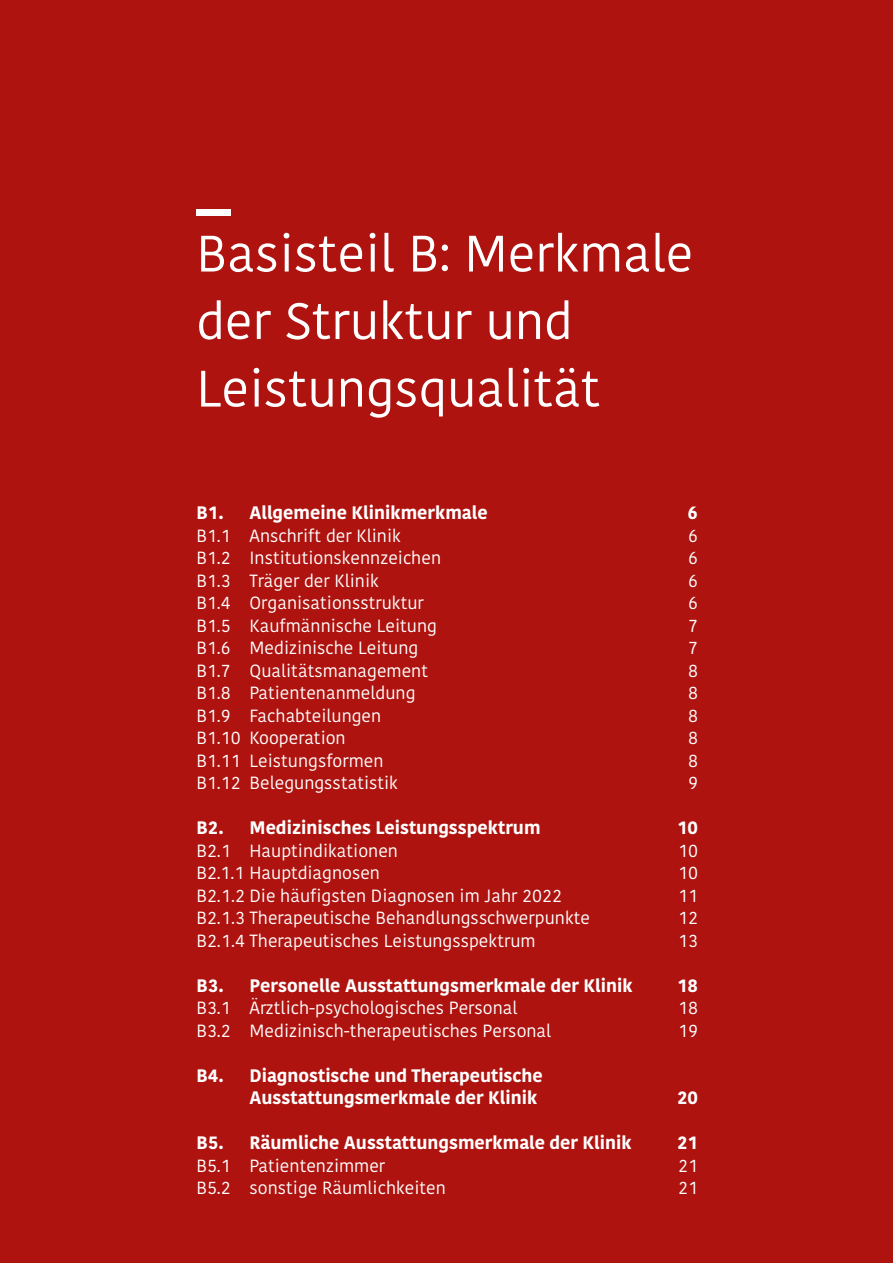
<style>
.page{position:relative;width:893px;height:1263px;background:#ae130f}
.page>*{position:absolute;margin:0;border:0;box-sizing:border-box;transform-origin:0 0}
._03_Texte_Headline_Kohinoor_Regular_34pt{font:51px/67.5px "Kohinoor KBS";color:#fff}
._02_Inhaltsverzeichnis_Inhalt_B_Kapitel_K{font:700 18px/22.5px "Kohinoor KBS";color:#fff}
.t1{font:17.7px "Kohinoor KBS";color:#fff}
</style>
<div class="page">
<div style="left:196px;top:209px;width:34px;height:6px;background:#fff"></div>
<h1 class="_03_Texte_Headline_Kohinoor_Regular_34pt" style="left:196px;top:221px;width:498px">Basisteil B: Merkmale</h1>
<h1 class="_03_Texte_Headline_Kohinoor_Regular_34pt" style="left:196px;top:289px;width:405px">der Struktur und<br>Leistungsqualität</h1>
<p class="_02_Inhaltsverzeichnis_Inhalt_B_Kapitel_K" style="left:196px;top:502px;width:293px">B1. Allgemeine Klinikmerkmale</p>
<p class="_02_Inhaltsverzeichnis_Inhalt_B_Kapitel_K" style="left:688px;top:502px;width:12px">6</p>
<p class="t1" style="left:196px;top:524px;width:206px">B1.1 Anschrift der Klinik</p>
<p class="t1" style="left:688px;top:524px;width:11px">6</p>
<p class="t1" style="left:196px;top:547px;width:246px">B1.2 Institutionskennzeichen</p>
<p class="t1" style="left:688px;top:547px;width:11px">6</p>
<p class="t1" style="left:196px;top:569px;width:184px">B1.3 Träger der Klinik</p>
<p class="t1" style="left:688px;top:569px;width:11px">6</p>
<p class="t1" style="left:196px;top:592px;width:229px">B1.4 Organisationsstruktur</p>
<p class="t1" style="left:688px;top:592px;width:11px">6</p>
<p class="t1" style="left:196px;top:614px;width:242px">B1.5 Kaufmännische Leitung</p>
<p class="t1" style="left:688px;top:614px;width:11px">7</p>
<p class="t1" style="left:196px;top:637px;width:223px">B1.6 Medizinische Leitung</p>
<p class="t1" style="left:688px;top:637px;width:11px">7</p>
<p class="t1" style="left:196px;top:659px;width:233px">B1.7 Qualitätsmanagement</p>
<p class="t1" style="left:688px;top:659px;width:11px">8</p>
<p class="t1" style="left:196px;top:682px;width:221px">B1.8 Patientenanmeldung</p>
<p class="t1" style="left:688px;top:682px;width:11px">8</p>
<p class="t1" style="left:196px;top:704px;width:186px">B1.9 Fachabteilungen</p>
<p class="t1" style="left:688px;top:704px;width:11px">8</p>
<p class="t1" style="left:196px;top:727px;width:151px">B1.10 Kooperation</p>
<p class="t1" style="left:688px;top:727px;width:11px">8</p>
<p class="t1" style="left:196px;top:749px;width:189px">B1.11 Leistungsformen</p>
<p class="t1" style="left:688px;top:749px;width:11px">8</p>
<p class="t1" style="left:196px;top:772px;width:203px">B1.12 Belegungsstatistik</p>
<p class="t1" style="left:688px;top:772px;width:11px">9</p>
<p class="_02_Inhaltsverzeichnis_Inhalt_B_Kapitel_K" style="left:196px;top:817px;width:346px">B2. Medizinisches Leistungsspektrum</p>
<p class="_02_Inhaltsverzeichnis_Inhalt_B_Kapitel_K" style="left:677px;top:817px;width:23px">10</p>
<p class="t1" style="left:196px;top:839px;width:203px">B2.1 Hauptindikationen</p>
<p class="t1" style="left:678px;top:839px;width:21px">10</p>
<p class="t1" style="left:196px;top:862px;width:185px">B2.1.1 Hauptdiagnosen</p>
<p class="t1" style="left:678px;top:862px;width:21px">10</p>
<p class="t1" style="left:196px;top:884px;width:367px">B2.1.2 Die häufigsten Diagnosen im Jahr 2022</p>
<p class="t1" style="left:678px;top:884px;width:21px">11</p>
<p class="t1" style="left:196px;top:907px;width:395px">B2.1.3 Therapeutische Behandlungsschwerpunkte</p>
<p class="t1" style="left:678px;top:907px;width:21px">12</p>
<p class="t1" style="left:196px;top:929px;width:341px">B2.1.4 Therapeutisches Leistungsspektrum</p>
<p class="t1" style="left:678px;top:929px;width:21px">13</p>
<p class="_02_Inhaltsverzeichnis_Inhalt_B_Kapitel_K" style="left:196px;top:974px;width:438px">B3. Personelle Ausstattungsmerkmale der Klinik</p>
<p class="_02_Inhaltsverzeichnis_Inhalt_B_Kapitel_K" style="left:677px;top:974px;width:23px">18</p>
<p class="t1" style="left:196px;top:997px;width:323px">B3.1 Ärztlich-psychologisches Personal</p>
<p class="t1" style="left:678px;top:997px;width:21px">18</p>
<p class="t1" style="left:196px;top:1019px;width:356px">B3.2 Medizinisch-therapeutisches Personal</p>
<p class="t1" style="left:678px;top:1019px;width:21px">19</p>
<p class="_02_Inhaltsverzeichnis_Inhalt_B_Kapitel_K" style="left:250px;top:1064px;width:295px;text-indent:-53px">B4. Diagnostische und Therapeutische<br>Ausstattungsmerkmale der Klinik</p>
<p class="_02_Inhaltsverzeichnis_Inhalt_B_Kapitel_K" style="left:677px;top:1087px;width:23px">20</p>
<p class="_02_Inhaltsverzeichnis_Inhalt_B_Kapitel_K" style="left:196px;top:1132px;width:437px">B5. Räumliche Ausstattungsmerkmale der Klinik</p>
<p class="_02_Inhaltsverzeichnis_Inhalt_B_Kapitel_K" style="left:677px;top:1132px;width:23px">21</p>
<p class="t1" style="left:196px;top:1154px;width:190px">B5.1 Patientenzimmer</p>
<p class="t1" style="left:678px;top:1154px;width:21px">21</p>
<p class="t1" style="left:196px;top:1177px;width:251px">B5.2 sonstige Räumlichkeiten</p>
<p class="t1" style="left:678px;top:1177px;width:21px">21</p>
</div>
